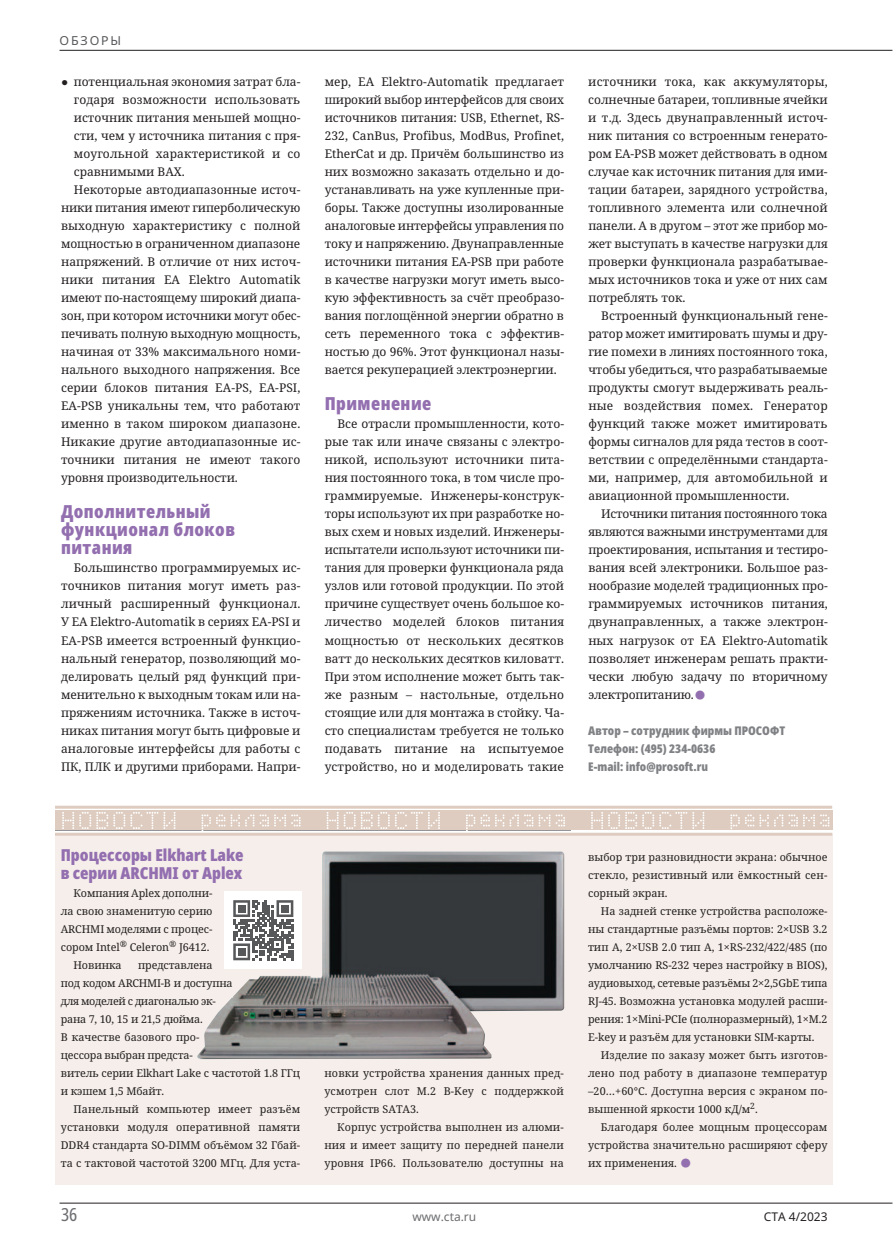
<style>
.page{position:relative;width:893px;height:1251px;background:#fff}
.page>*{position:absolute;margin:0;border:0;box-sizing:border-box;transform-origin:0 0}
.t1{font:900 18px/18px "Noto Sans Display Condensed";letter-spacing:.025em;color:#936fb0}
.t2{font:18px "Noto Sans Display Condensed";color:#6c6d70}
.t3{font:900 16.5px/18px "Noto Sans Display Condensed";color:#936fb0}
.t4{font:12.3px "Noto Sans";letter-spacing:.15em;color:#57585a}
.t5{font:12px/18px "Noto Serif";color:#231f20;text-align:justify}
.t6{font:900 12px/18px "Noto Sans Display Condensed";color:#808285}
.t7{font:12px "Noto Sans";color:#6c6d70}
.t8{font:12px "Noto Sans";color:#231f20}
.t9{font:10.8px/18px "Noto Serif";color:#231f20;text-align:justify}
.s1{font-size:21px;color:#936fb0}
</style>
<div class="page">
<hr style="left:60px;top:1202px;width:832px;height:1px;background:#231f20">
<hr style="left:60px;top:50px;width:832px;height:1px;background:#231f20">
<div style="left:55px;top:832px;width:778px;height:351px;background:#f5eeea"></div>
<hr style="left:55px;top:832px;width:777px;height:3px;background:#deccc0">
<hr style="left:55px;top:805px;width:777px;height:3px;background:#deccc0">
<div style="left:55px;top:810px;width:778px;height:20px;background:#deccc0"></div>
<svg style="left:62px;top:812px;width:113px;height:16px"></svg>
<svg style="left:201px;top:814px;width:24px;height:16px"></svg>
<svg style="left:231px;top:814px;width:70px;height:12px"></svg>
<svg style="left:327px;top:812px;width:113px;height:16px"></svg>
<svg style="left:466px;top:814px;width:99px;height:15px"></svg>
<svg style="left:591px;top:812px;width:113px;height:16px"></svg>
<svg style="left:730px;top:814px;width:99px;height:16px"></svg>
<img style="left:197px;top:851px;width:367px;height:208px">
<div style="left:224px;top:891px;width:78px;height:77px;background:#fff"></div>
<svg style="left:233px;top:900px;width:60px;height:60px"></svg>
<div style="left:238px;top:904px;width:7px;height:8px;background:#57585a"></div>
<div style="left:281px;top:904px;width:8px;height:8px;background:#57585a"></div>
<div style="left:238px;top:948px;width:7px;height:7px;background:#57585a"></div>
<p class="t4" style="left:59px;top:33px;width:63px">обзоры</p>
<p class="t5" style="left:61px;top:73px;width:241px">● потенциальная экономия затрат бла-</p>
<p class="t5" style="left:74px;top:91px;width:228px">годаря возможности использовать</p>
<p class="t5" style="left:74px;top:109px;width:228px">источник питания меньшей мощно-</p>
<p class="t5" style="left:74px;top:127px;width:228px">сти, чем у источника питания с пря-</p>
<p class="t5" style="left:74px;top:145px;width:228px">моугольной характеристикой и со</p>
<p class="t5" style="left:74px;top:163px;width:113px">сравнимыми ВАХ.</p>
<p class="t5" style="left:74px;top:181px;width:228px">Некоторые автодиапазонные источ-</p>
<p class="t5" style="left:61px;top:199px;width:241px">ники питания имеют гиперболическую</p>
<p class="t5" style="left:61px;top:217px;width:241px">выходную характеристику с полной</p>
<p class="t5" style="left:61px;top:235px;width:241px">мощностью в ограниченном диапазоне</p>
<p class="t5" style="left:61px;top:253px;width:241px">напряжений. В отличие от них источ-</p>
<p class="t5" style="left:61px;top:271px;width:241px">ники питания EA Elektro Automatik</p>
<p class="t5" style="left:61px;top:289px;width:241px">имеют по-настоящему широкий диапа-</p>
<p class="t5" style="left:61px;top:307px;width:241px">зон, при котором источники могут обес-</p>
<p class="t5" style="left:61px;top:325px;width:241px">печивать полную выходную мощность,</p>
<p class="t5" style="left:61px;top:343px;width:241px">начиная от 33% максимального номи-</p>
<p class="t5" style="left:61px;top:361px;width:241px">нального выходного напряжения. Все</p>
<p class="t5" style="left:61px;top:379px;width:241px">серии блоков питания EA-PS, EA-PSI,</p>
<p class="t5" style="left:61px;top:397px;width:241px">EA-PSB уникальны тем, что работают</p>
<p class="t5" style="left:61px;top:415px;width:241px">именно в таком широком диапазоне.</p>
<p class="t5" style="left:61px;top:433px;width:241px">Никакие другие автодиапазонные ис-</p>
<p class="t5" style="left:61px;top:451px;width:241px">точники питания не имеют такого</p>
<p class="t5" style="left:61px;top:469px;width:178px">уровня производительности.</p>
<h1 class="t1" style="left:61px;top:503px;width:175px">Дополнительный функционал блоков питания</h1>
<p class="t5" style="left:61px;top:559px;width:241px;text-indent:13px">Большинство программируемых ис&shy;точников питания могут иметь раз&shy;личный расширенный функционал.<br>У EA Elektro-Automatik в сериях EA-PSI и EA-PSB имеется встроенный функцио&shy;нальный генератор, позволяющий мо&shy;делировать целый ряд функций при&shy;менительно к выходным токам или на&shy;пряжениям источника. Также в источ&shy;никах питания могут быть цифровые и аналоговые интерфейсы для работы с ПК, ПЛК и другими приборами. Напри-</p>
<p class="t5" style="left:325px;top:73px;width:241px">мер, EA Elektro-Automatik предлагает широкий выбор интерфейсов для своих источников питания: USB, Ethernet, RS-232, CanBus, Profibus, ModBus, Profinet, EtherCat и др. Причём большинство из них возможно заказать отдельно и до&shy;устанавливать на уже купленные при&shy;боры. Также доступны изолированные аналоговые интерфейсы управления по току и напряжению. Двунаправленные источники питания EA-PSB при работе в качестве нагрузки могут иметь высо&shy;кую эффективность за счёт преобразо&shy;вания поглощённой энергии обратно в сеть переменного тока с эффектив&shy;ностью до 96%. Этот функционал назы&shy;вается рекуперацией электроэнергии.</p>
<h1 class="t1" style="left:325px;top:395px;width:108px">Применение</h1>
<p class="t5" style="left:325px;top:415px;width:241px;text-indent:13px">Все отрасли промышленности, кото&shy;рые так или иначе связаны с электро&shy;никой, используют источники пита&shy;ния постоянного тока, в том числе про&shy;граммируемые. Инженеры-конструк&shy;торы используют их при разработке но&shy;вых схем и новых изделий. Инженеры&shy;испытатели используют источники пи&shy;тания для проверки функционала ряда узлов или готовой продукции. По этой причине существует очень большое ко&shy;личество моделей блоков питания мощностью от нескольких десятков ватт до нескольких десятков киловатт.<br>При этом исполнение может быть так&shy;же разным – настольные, отдельно стоящие или для монтажа в стойку. Ча&shy;сто специалистам требуется не только подавать питание на испытуемое устройство, но и моделировать такие</p>
<p class="t5" style="left:588px;top:73px;width:241px">источники тока, как аккумуляторы, солнечные батареи, топливные ячейки и т.д. Здесь двунаправленный источ&shy;ник питания со встроенным генерато&shy;ром EA-PSB может действовать в одном случае как источник питания для ими&shy;тации батареи, зарядного устройства, топливного элемента или солнечной панели. А в другом – этот же прибор мо&shy;жет выступать в качестве нагрузки для проверки функционала разрабатывае&shy;мых источников тока и уже от них сам потреблять ток.</p>
<p class="t5" style="left:588px;top:307px;width:241px;text-indent:13px">Встроенный функциональный гене&shy;ратор может имитировать шумы и дру&shy;гие помехи в линиях постоянного тока, чтобы убедиться, что разрабатываемые продукты смогут выдерживать реаль&shy;ные воздействия помех. Генератор функций также может имитировать формы сигналов для ряда тестов в соот&shy;ветствии с определёнными стандарта&shy;ми, например, для автомобильной и авиационной промышленности.</p>
<p class="t5" style="left:588px;top:505px;width:241px;text-indent:13px">Источники питания постоянного тока являются важными инструментами для проектирования, испытания и тестиро&shy;вания всей электроники. Большое раз&shy;нообразие моделей традиционных про&shy;граммируемых источников питания, двунаправленных, а также электрон&shy;ных нагрузок от EA Elektro-Automatik позволяет инженерам решать практи&shy;чески любую задачу по вторичному электропитанию.<span class="s1">●</span></p>
<p class="t6" style="left:588px;top:721px;width:198px">Автор – сотрудник фирмы ПРОСОФТ<br>Телефон: (495) 234-0636<br>E-mail: info@prosoft.ru</p>
<h2 class="t3" style="left:61px;top:845px;width:184px">Процессоры Elkhart Lake в серии ARCHMI от Aplex</h2>
<p class="t9" style="left:74px;top:883px;width:140px">Компания Aplex дополни-</p>
<p class="t9" style="left:61px;top:901px;width:153px">ла свою знаменитую серию</p>
<p class="t9" style="left:61px;top:919px;width:153px">ARCHMI моделями с процес-</p>
<p class="t9" style="left:61px;top:937px;width:150px">сором Intel<sup>®</sup> Celeron<sup>®</sup> J6412.</p>
<p class="t9" style="left:74px;top:955px;width:50px">Новинка</p>
<p class="t9" style="left:61px;top:955px;width:241px;text-align:left;text-indent:77px">представлена<br>под кодом ARCHMI-B и доступна<br>для моделей с диагональю эк-<br>рана 7, 10, 15 и 21,5 дюйма.<br>В качестве базового про-<br>цессора выбран предста-<br>витель серии Elkhart Lake с частотой 1.8 ГГц и кэшем 1,5 Мбайт.</p>
<p class="t9" style="left:61px;top:1099px;width:241px;text-indent:13px">Панельный компьютер имеет разъём установки модуля оперативной памяти DDR4 стандарта SO-DIMM объёмом 32 Гбай&shy;та с тактовой частотой 3200 МГц. Для уста-</p>
<p class="t9" style="left:324px;top:1063px;width:241px">новки устройства хранения данных пред&shy;усмотрен слот M.2 B-Key с поддержкой устройств SATA3.</p>
<p class="t9" style="left:324px;top:1117px;width:241px;text-indent:13px">Корпус устройства выполнен из алюми&shy;ния и имеет защиту по передней панели уровня IP66. Пользователю доступны на</p>
<p class="t9" style="left:588px;top:847px;width:241px">выбор три разновидности экрана: обычное стекло, резистивный или ёмкостный сен&shy;сорный экран.</p>
<p class="t9" style="left:588px;top:901px;width:241px;text-indent:13px">На задней стенке устройства расположе&shy;ны стандартные разъёмы портов: 2×USB 3.2 тип A, 2×USB 2.0 тип A, 1×RS-232/422/485 (по умолчанию RS-232 через настройку в BIOS), аудиовыход, сетевые разъёмы 2×2,5GbE типа RJ-45. Возможна установка модулей расши&shy;рения: 1×Mini-PCIe (полноразмерный), 1×M.2<br>E-key и разъём для установки SIM-карты.</p>
<p class="t9" style="left:588px;top:1045px;width:241px;text-indent:13px">Изделие по заказу может быть изготов&shy;лено под работу в диапазоне температур –20…+60°C. Доступна версия с экраном по&shy;вышенной яркости 1000 кД/м<sup>2</sup>.</p>
<p class="t9" style="left:588px;top:1117px;width:241px;text-indent:13px">Благодаря более мощным процессорам устройства значительно расширяют сферу их применения. <span class="s1">●</span></p>
<h1 class="t2" style="left:61px;top:1201px;width:18px">36</h1>
<p class="t7" style="left:412px;top:1209px;width:65px">www.cta.ru</p>
<p class="t8" style="left:764px;top:1209px;width:65px">СТА 4/2023</p>
</div>
